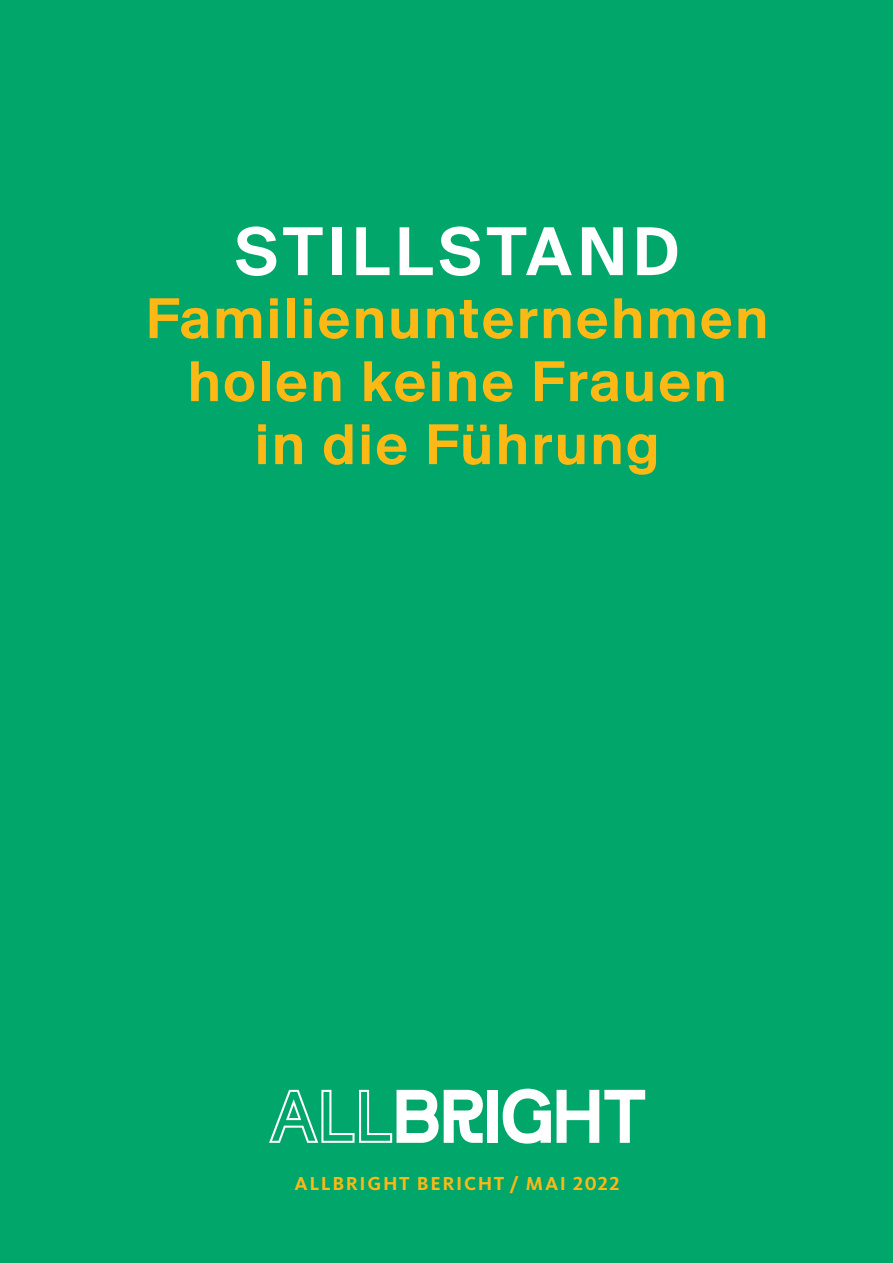
<style>
.page{position:relative;width:893px;height:1263px;background:#00a66a}
.page>*{position:absolute;margin:0;border:0;box-sizing:border-box;transform-origin:0 0}
.TITEL{font:72px "Suisse BP Intl Antique";letter-spacing:.075em;color:#fff}
.TITEL-2{font:60px "Suisse BP Intl Antique";letter-spacing:.04em;color:#fcb814}
.t1{font:700 19.5px "Kievit OT";letter-spacing:.085em;color:#fcb814}
</style>
<div class="page">
<div style="left:488px;top:1090px;width:10px;height:53px;background:#fff"></div>
<svg style="left:503px;top:1089px;width:48px;height:55px"></svg>
<svg style="left:269px;top:1090px;width:214px;height:53px"></svg>
<svg style="left:557px;top:1090px;width:88px;height:53px"></svg>
<p class="TITEL" style="left:234px;top:209px;width:447px">STILLSTAND</p>
<p class="TITEL-2" style="left:146px;top:283px;width:624px">Familienunternehmen</p>
<p class="TITEL-2" style="left:188px;top:346px;width:540px">holen keine Frauen</p>
<p class="TITEL-2" style="left:255px;top:409px;width:406px">in die Führung</p>
<p class="t1" style="left:295px;top:1172px;width:327px">ALLBRIGHT BERICHT / MAI 2022</p>
</div>
